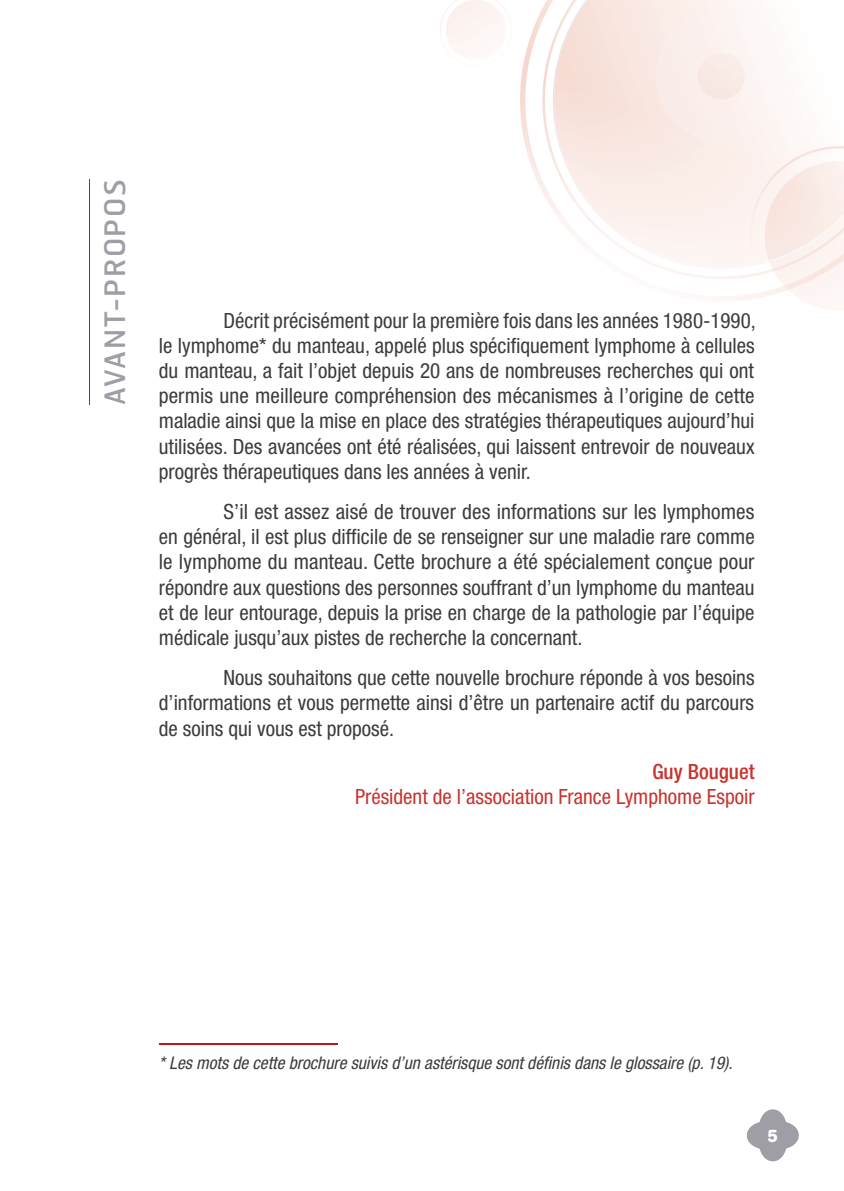
<style>
.page{position:relative;width:844px;height:1191px;background:#fff}
.page>*{position:absolute;margin:0;border:0;box-sizing:border-box;transform-origin:0 0}
.t1{font:28px "Hermes";letter-spacing:.05em;color:#9f9da5}
.t2{font:condensed 21px/25.2px "Helvetica Neue LT Std";color:#3c3c3a;text-align:justify}
.t3{font:condensed 21px "Helvetica Neue LT Std";color:#c9322d}
.t4{font:500 condensed 21px "Helvetica Neue LT Std";color:#c9322d}
.t5{font:italic condensed 17.5px "Helvetica Neue LT Std";color:#3c3c3a}
.t6{font:700 17.5px "AG Book Rounded";color:#fff}
</style>
<div class="page">
<img style="left:520px;top:20px;width:267px;height:281px">
<svg style="left:768px;top:290px;width:6px;height:5px"></svg>
<img style="left:783px;top:267px;width:60px;height:23px">
<img style="left:769px;top:146px;width:74px;height:118px">
<img style="left:769px;top:161px;width:74px;height:53px">
<img style="left:537px;top:0;width:232px;height:269px">
<img style="left:768px;top:214px;width:75px;height:48px">
<img style="left:632px;top:0;width:177px;height:154px">
<img style="left:649px;top:11px;width:143px;height:130px">
<img style="left:694px;top:52px;width:54px;height:48px">
<svg style="left:746px;top:1109px;width:53px;height:53px"></svg>
<hr style="left:159px;top:1042px;width:178px;height:2px;background:#c41220">
<hr style="left:89px;top:179px;width:1px;height:225px;background:#c41220">
<h1 class="t1" style="left:97px;top:404px;width:226px;rotate:-90deg">AVANT-PROPOS</h1>
<p class="t2" style="left:159px;top:307px;width:598px;text-indent:64px">Décrit précisément pour la première fois dans les années 1980-1990, le lymphome* du manteau, appelé plus spécifiquement lymphome à cellules du manteau, a fait l’objet depuis 20 ans de nombreuses recherches qui ont permis une meilleure compréhension des mécanismes à l’origine de cette maladie ainsi que la mise en place des stratégies thérapeutiques aujourd’hui utilisées. Des avancées ont été réalisées, qui laissent entrevoir de nouveaux progrès thérapeutiques dans les années à venir.</p>
<p class="t2" style="left:159px;top:499px;width:597px;text-indent:64px">S’il est assez aisé de trouver des informations sur les lymphomes en général, il est plus difficile de se renseigner sur une maladie rare comme le lymphome du manteau. Cette brochure a été spécialement conçue pour répondre aux questions des personnes souffrant d’un lymphome du manteau et de leur entourage, depuis la prise en charge de la pathologie par l’équipe médicale jusqu’aux pistes de recherche la concernant.</p>
<p class="t2" style="left:159px;top:665px;width:597px;text-indent:64px">Nous souhaitons que cette nouvelle brochure réponde à vos besoins d’informations et vous permette ainsi d’être un partenaire actif du parcours de soins qui vous est proposé.</p>
<p class="t4" style="left:652px;top:759px;width:104px">Guy Bouguet</p>
<p class="t3" style="left:355px;top:784px;width:401px">Président de l’association France Lymphome Espoir</p>
<p class="t5" style="left:159px;top:1053px;width:575px">* Les mots de cette brochure suivis d’un astérisque sont définis dans le glossaire (p. 19).</p>
<p class="t6" style="left:767px;top:1125px;width:12px">5</p>
</div>
